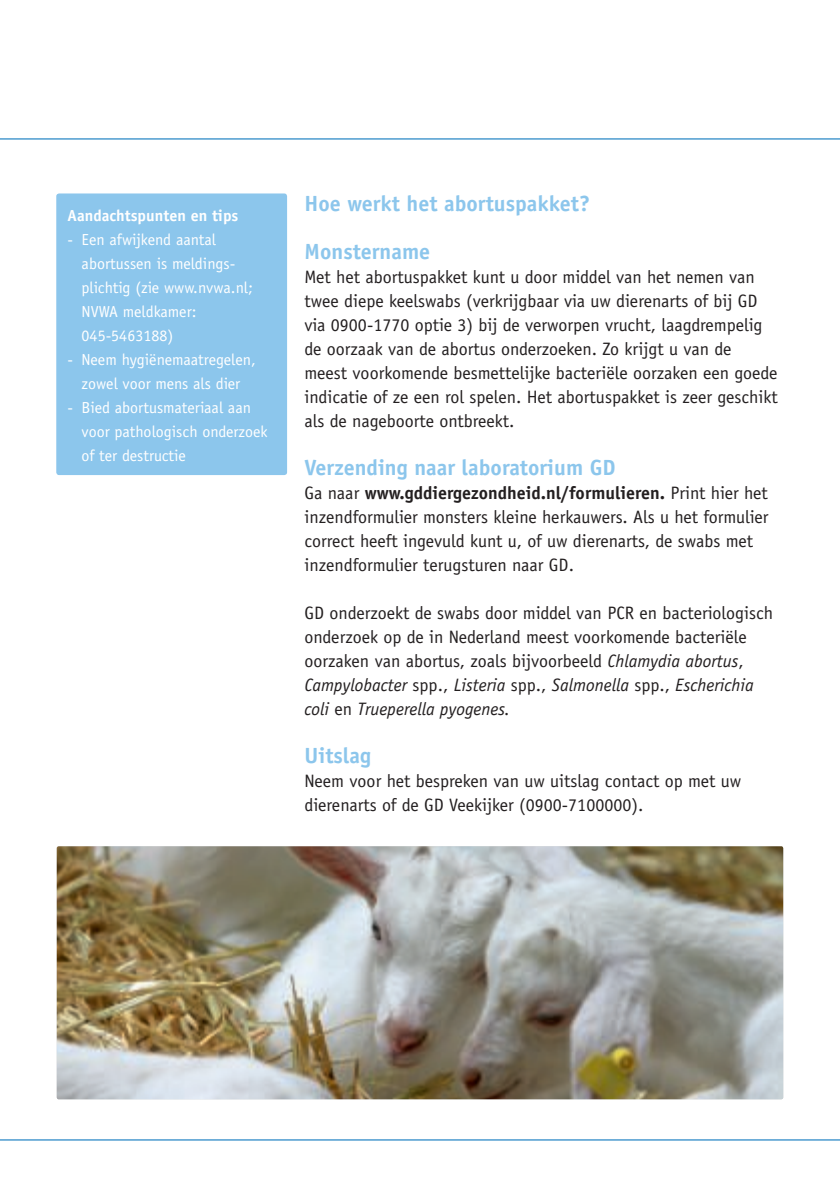
<style>
.page{position:relative;width:840px;height:1191px;background:#fff}
.page>*{position:absolute;margin:0;border:0;box-sizing:border-box;transform-origin:0 0}
.t1{font:700 22px/48px "Officina Sans";color:#8cc6ec}
.t2{font:18px/24px "Officina Sans";color:#231f20}
.t3{font:16px/24px "Officina Sans";color:#fff}
.t4{font:700 16px "Officina Sans";color:#fff}
.s1{font-weight:700}
.s2{font-style:italic}
</style>
<div class="page">
<hr style="left:0;top:138px;width:839px;height:1px;background:#0071bb">
<hr style="left:0;top:1139px;width:839px;height:1px;background:#0071bb">
<div style="left:56px;top:193px;width:231px;height:282px;background:#8cc6ec;border-radius:3px"></div>
<img style="left:57px;top:846px;width:725px;height:253px">
<p class="t4" style="left:68px;top:205px;width:172px">Aandachtspunten en tips</p>
<p class="t3" style="left:82px;top:227px;width:173px;text-indent:-14px">- Een afwijkend aantal abortussen is meldings&shy;plichtig (zie www.nvwa.nl;<br>NVWA meldkamer:<br>045-5463188)</p>
<p class="t3" style="left:68px;top:347px;width:189px;text-align:center">- Neem hygiënemaatregelen, zowel voor mens als dier</p>
<p class="t3" style="left:82px;top:395px;width:187px;text-indent:-14px">- Bied abortusmateriaal aan voor pathologisch onderzoek of ter destructie</p>
<p class="t1" style="left:304px;top:179px;width:287px">Hoe werkt het abortuspakket?<br>Monstername</p>
<p class="t2" style="left:304px;top:265px;width:474px">Met het abortuspakket kunt u door middel van het nemen van twee diepe keelswabs (verkrijgbaar via uw dierenarts of bij GD via 0900-1770 optie 3) bij de verworpen vrucht, laagdrempelig de oorzaak van de abortus onderzoeken. Zo krijgt u van de meest voorkomende besmettelijke bacteriële oorzaken een goede indicatie of ze een rol spelen. Het abortuspakket is zeer geschikt als de nageboorte ontbreekt.</p>
<p class="t1" style="left:304px;top:443px;width:312px">Verzending naar laboratorium GD</p>
<p class="t2" style="left:304px;top:481px;width:465px">Ga naar <span class="s1">www.gddiergezondheid.nl/formulieren.</span> Print hier het inzendformulier monsters kleine herkauwers. Als u het formulier correct heeft ingevuld kunt u, of uw dierenarts, de swabs met inzendformulier terugsturen naar GD.</p>
<p class="t2" style="left:304px;top:601px;width:470px">GD onderzoekt de swabs door middel van PCR en bacteriologisch onderzoek op de in Nederland meest voorkomende bacteriële oorzaken van abortus, zoals bijvoorbeeld <span class="s2">Chlamydia abortus</span>, <span class="s2">Campylobacter</span> spp., <span class="s2">Listeria</span> spp., <span class="s2">Salmonella</span> spp., <span class="s2">Escherichia coli</span> en <span class="s2">Trueperella pyogenes.</span></p>
<p class="t1" style="left:304px;top:731px;width:68px">Uitslag</p>
<p class="t2" style="left:304px;top:769px;width:438px">Neem voor het bespreken van uw uitslag contact op met uw dierenarts of de GD Veekijker (0900-7100000).</p>
</div>
